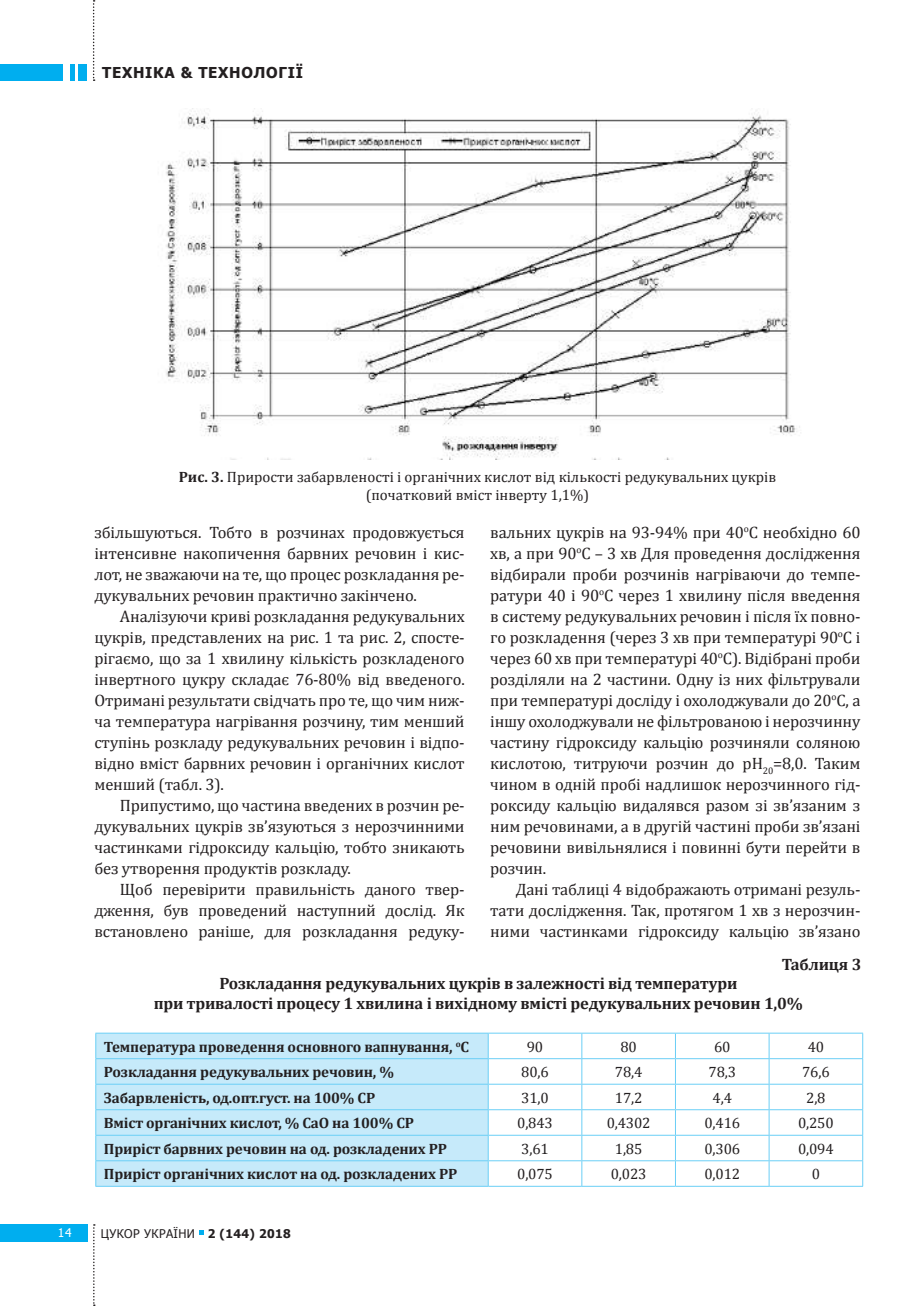
<style>
.page{position:relative;width:915px;height:1306px;background:#fff}
.page>*{position:absolute;margin:0;border:0;box-sizing:border-box;transform-origin:0 0}
.t1{font:16.5px/21px "Cambria";letter-spacing:-.01em;color:#231f20;text-align:justify}
.t2{font:700 16.5px/19.5px "Cambria";letter-spacing:-.01em;color:#231f20;text-align:center}
.t3{font:700 15px "Cambria";letter-spacing:-.01em;color:#231f20}
.t4{font:15px/18px "Cambria";color:#231f20;text-align:center}
.t5{font:700 15px "Tahoma";letter-spacing:.05em;color:#231f20}
.t6{font:12px "Tahoma";letter-spacing:.03em;color:#231f20}
.t7{font:12px "Tahoma";color:#fff}
.s1{font-weight:700}
</style>
<div class="page">
<div style="left:0;top:64px;width:62px;height:17px;background:#00aeef"></div>
<div style="left:70px;top:64px;width:5px;height:17px;background:#00aeef"></div>
<div style="left:79px;top:64px;width:8px;height:17px;background:#00aeef"></div>
<svg style="left:93px;top:0;width:2px;height:81px"></svg>
<div style="left:0;top:1224px;width:87px;height:17px;background:#00aeef"></div>
<svg style="left:93px;top:1224px;width:2px;height:81px"></svg>
<svg style="left:199px;top:1230px;width:4px;height:4px"></svg>
<img style="left:166px;top:108px;width:634px;height:351px">
<div style="left:96px;top:1033px;width:391px;height:152px;background:#c6eafa"></div>
<hr style="left:95px;top:1032px;width:393px;height:1px;background:#6bcff6">
<hr style="left:488px;top:1032px;width:93px;height:1px;background:#6bcff6">
<hr style="left:581px;top:1032px;width:94px;height:1px;background:#6bcff6">
<hr style="left:675px;top:1032px;width:93px;height:1px;background:#6bcff6">
<hr style="left:768px;top:1032px;width:94px;height:1px;background:#6bcff6">
<hr style="left:95px;top:1058px;width:393px;height:1px;background:#6bcff6">
<hr style="left:488px;top:1058px;width:93px;height:1px;background:#6bcff6">
<hr style="left:581px;top:1058px;width:94px;height:1px;background:#6bcff6">
<hr style="left:675px;top:1058px;width:93px;height:1px;background:#6bcff6">
<hr style="left:768px;top:1058px;width:94px;height:1px;background:#6bcff6">
<hr style="left:95px;top:1083px;width:393px;height:1px;background:#6bcff6">
<hr style="left:488px;top:1083px;width:93px;height:1px;background:#6bcff6">
<hr style="left:581px;top:1083px;width:94px;height:1px;background:#6bcff6">
<hr style="left:675px;top:1083px;width:93px;height:1px;background:#6bcff6">
<hr style="left:768px;top:1083px;width:94px;height:1px;background:#6bcff6">
<hr style="left:95px;top:1109px;width:393px;height:1px;background:#6bcff6">
<hr style="left:488px;top:1109px;width:93px;height:1px;background:#6bcff6">
<hr style="left:581px;top:1109px;width:94px;height:1px;background:#6bcff6">
<hr style="left:675px;top:1109px;width:93px;height:1px;background:#6bcff6">
<hr style="left:768px;top:1109px;width:94px;height:1px;background:#6bcff6">
<hr style="left:95px;top:1134px;width:393px;height:1px;background:#6bcff6">
<hr style="left:488px;top:1134px;width:93px;height:1px;background:#6bcff6">
<hr style="left:581px;top:1134px;width:94px;height:1px;background:#6bcff6">
<hr style="left:675px;top:1134px;width:93px;height:1px;background:#6bcff6">
<hr style="left:768px;top:1134px;width:94px;height:1px;background:#6bcff6">
<hr style="left:95px;top:1160px;width:393px;height:1px;background:#6bcff6">
<svg style="left:95px;top:1033px;width:1px;height:152px"></svg>
<hr style="left:488px;top:1160px;width:93px;height:1px;background:#6bcff6">
<svg style="left:487px;top:1033px;width:1px;height:152px"></svg>
<hr style="left:581px;top:1160px;width:94px;height:1px;background:#6bcff6">
<svg style="left:581px;top:1033px;width:1px;height:152px"></svg>
<hr style="left:675px;top:1160px;width:93px;height:1px;background:#6bcff6">
<hr style="left:768px;top:1160px;width:94px;height:1px;background:#6bcff6">
<svg style="left:768px;top:1033px;width:1px;height:152px"></svg>
<svg style="left:862px;top:1033px;width:1px;height:152px"></svg>
<hr style="left:95px;top:1185px;width:393px;height:1px;background:#6bcff6">
<hr style="left:488px;top:1185px;width:93px;height:1px;background:#6bcff6">
<hr style="left:581px;top:1185px;width:94px;height:1px;background:#6bcff6">
<hr style="left:675px;top:1185px;width:93px;height:1px;background:#6bcff6">
<hr style="left:768px;top:1185px;width:94px;height:1px;background:#6bcff6">
<p class="t5" style="left:102px;top:62px;width:202px">ТЕХНІКА &amp; ТЕХНОЛОГІЇ</p>
<p class="t4" style="left:179px;top:468px;width:598px"><span class="s1">Рис. 3.</span> Прирости забарвленості і органічних кислот від кількості редукувальних цукрів (початковий вміст інверту 1,1%)</p>
<p class="t1" style="left:94px;top:521px;width:371px">збільшуються. Тобто в розчинах продовжується інтенсивне накопичення барвних речовин і кис&shy;лот, не зважаючи на те, що процес розкладання ре&shy;дукувальних речовин практично закінчено.</p>
<p class="t1" style="left:94px;top:605px;width:371px;text-indent:26px">Аналізуючи криві розкладання редукувальних цукрів, представлених на рис. 1 та рис. 2, спосте&shy;рігаємо, що за 1 хвилину кількість розкладеного інвертного цукру складає 76-80% від введеного.<br>Отримані результати свідчать про те, що чим ниж&shy;ча температура нагрівання розчину, тим менший ступінь розкладу редукувальних речовин і відпо&shy;відно вміст барвних речовин і органічних кислот менший (табл. 3).</p>
<p class="t1" style="left:94px;top:794px;width:371px;text-indent:26px">Припустимо, що частина введених в розчин ре&shy;дукувальних цукрів зв’язуються з нерозчинними частинками гідроксиду кальцію, тобто зникають без утворення продуктів розкладу.</p>
<p class="t1" style="left:94px;top:878px;width:371px;text-indent:26px">Щоб перевірити правильність даного твер&shy;дження, був проведений наступний дослід. Як встановлено раніше, для розкладання редуку-</p>
<p class="t1" style="left:490px;top:521px;width:371px">вальних цукрів на 93-94% при 40<sup>о</sup>С необхідно 60 хв, а при 90<sup>о</sup>С – 3 хв Для проведення дослідження відбирали проби розчинів нагріваючи до темпе&shy;ратури 40 і 90<sup>о</sup>С через 1 хвилину після введення в систему редукувальних речовин і після їх повно&shy;го розкладення (через 3 хв при температурі 90<sup>о</sup>С і через 60 хв при температурі 40<sup>о</sup>С). Відібрані проби розділяли на 2 частини. Одну із них фільтрували при температурі досліду і охолоджували до 20<sup>о</sup>С, а іншу охолоджували не фільтрованою і нерозчинну частину гідроксиду кальцію розчиняли соляною кислотою, титруючи розчин до рН<sub>20</sub>=8,0. Таким чином в одній пробі надлишок нерозчинного гід&shy;роксиду кальцію видалявся разом зі зв’язаним з ним речовинами, а в другій частині проби зв’язані речовини вивільнялися і повинні бути перейти в розчин.</p>
<p class="t1" style="left:490px;top:878px;width:371px;text-indent:26px">Дані таблиці 4 відображають отримані резуль&shy;тати дослідження. Так, протягом 1 хв з нерозчин&shy;ними частинками гідроксиду кальцію зв’язано</p>
<p class="t2" style="left:781px;top:953px;width:81px">Таблиця 3</p>
<p class="t2" style="left:154px;top:973px;width:650px">Розкладання редукувальних цукрів в залежності від температури<br>при тривалості процесу 1 хвилина і вихідному вмісті редукувальних речовин 1,0%</p>
<p class="t3" style="left:104px;top:1036px;width:366px">Температура проведення основного вапнування, <sup>о</sup>С</p>
<p class="t4" style="left:526px;top:1037px;width:18px">90</p>
<p class="t4" style="left:620px;top:1037px;width:18px">80</p>
<p class="t4" style="left:713px;top:1037px;width:18px">60</p>
<p class="t4" style="left:807px;top:1037px;width:18px">40</p>
<p class="t3" style="left:104px;top:1061px;width:291px">Розкладання редукувальних речовин, %</p>
<p class="t4" style="left:521px;top:1063px;width:29px">80,6</p>
<p class="t4" style="left:614px;top:1063px;width:29px">78,4</p>
<p class="t4" style="left:708px;top:1063px;width:29px">78,3</p>
<p class="t4" style="left:801px;top:1063px;width:29px">76,6</p>
<p class="t3" style="left:104px;top:1087px;width:273px">Забарвленість, од.опт.густ. на 100% СР</p>
<p class="t4" style="left:521px;top:1088px;width:29px">31,0</p>
<p class="t4" style="left:614px;top:1088px;width:29px">17,2</p>
<p class="t4" style="left:712px;top:1088px;width:21px">4,4</p>
<p class="t4" style="left:805px;top:1088px;width:21px">2,8</p>
<p class="t3" style="left:104px;top:1112px;width:311px">Вміст органічних кислот, % СаО на 100% СР</p>
<p class="t4" style="left:517px;top:1114px;width:37px">0,843</p>
<p class="t4" style="left:606px;top:1114px;width:45px">0,4302</p>
<p class="t4" style="left:704px;top:1114px;width:37px">0,416</p>
<p class="t4" style="left:797px;top:1114px;width:37px">0,250</p>
<p class="t3" style="left:104px;top:1138px;width:344px">Приріст барвних речовин на од. розкладених РР</p>
<p class="t4" style="left:521px;top:1139px;width:29px">3,61</p>
<p class="t4" style="left:614px;top:1139px;width:29px">1,85</p>
<p class="t4" style="left:704px;top:1139px;width:37px">0,306</p>
<p class="t4" style="left:797px;top:1139px;width:37px">0,094</p>
<p class="t3" style="left:104px;top:1163px;width:355px">Приріст органічних кислот на од. розкладених РР</p>
<p class="t4" style="left:517px;top:1165px;width:37px">0,075</p>
<p class="t4" style="left:610px;top:1165px;width:37px">0,023</p>
<p class="t4" style="left:704px;top:1165px;width:37px">0,012</p>
<p class="t4" style="left:811px;top:1165px;width:10px">0</p>
<p class="t7" style="left:58px;top:1224px;width:16px">14</p>
<p class="t6" style="left:101px;top:1225px;width:191px">ЦУКОР УКРАЇНИ <span class="s1">2 (144) 2018</span></p>
</div>
